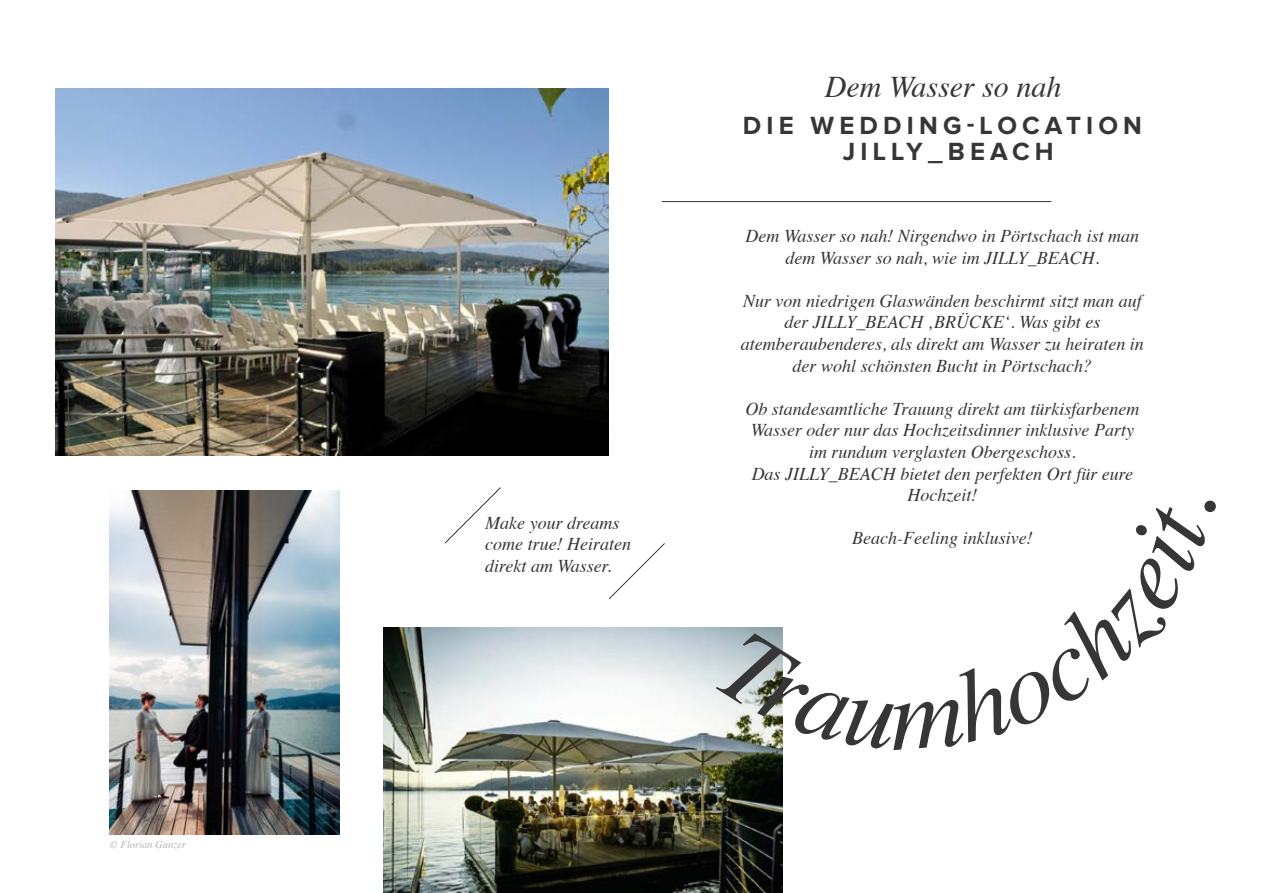
<style>
.page{position:relative;width:1263px;height:893px;background:#fff}
.page>*{position:absolute;margin:0;border:0;box-sizing:border-box;transform-origin:0 0}
.t1{font:italic 30px "Times";color:#373636}
.t2{font:700 25.8px/25.7px "Proxima Nova";letter-spacing:.2em;color:#373636;text-align:center}
.t3{font:italic 18px/21.6px "Times";color:#373636;text-align:center}
.t4{font:italic 10.5px "Times";color:#b3b2b2}
</style>
<div class="page">
<img style="left:56px;top:88px;width:553px;height:368px">
<img style="left:384px;top:627px;width:398px;height:266px">
<img style="left:110px;top:490px;width:230px;height:345px">
<hr style="left:662px;top:201px;width:389px;height:1px;background:#373636">
<svg style="left:444px;top:487px;width:57px;height:57px"></svg>
<svg style="left:608px;top:543px;width:57px;height:57px"></svg>
<svg style="left:715px;top:627px;width:68px;height:124px;background:#b4bdb9"></svg>
<p class="t4" style="left:110px;top:835px;width:78px">© Florian Gunzer</p>
<p class="t3" style="left:485px;top:511px;width:147px;text-align:left">Make your dreams come true! Heiraten direkt am Wasser.</p>
<h1 class="t1" style="left:825px;top:61px;width:238px">Dem Wasser so nah</h1>
<h2 class="t2" style="left:743px;top:114px;width:401px">DIE WEDDING-LOCATION<br>JILLY_BEACH</h2>
<p class="t3" style="left:745px;top:224px;width:395px">Dem Wasser so nah! Nirgendwo in Pörtschach ist man dem Wasser so nah, wie im JILLY_BEACH.</p>
<p class="t3" style="left:741px;top:289px;width:404px">Nur von niedrigen Glaswänden beschirmt sitzt man auf der JILLY_BEACH ‚BRÜCKE‘. Was gibt es atemberaubenderes, als direkt am Wasser zu heiraten in der wohl schönsten Bucht in Pörtschach?</p>
<p class="t3" style="left:745px;top:397px;width:395px">Ob standesamtliche Trauung direkt am türkisfarbenem Wasser oder nur das Hochzeitsdinner inklusive Party im rundum verglasten Obergeschoss.<br>Das JILLY_BEACH bietet den perfekten Ort für eure Hochzeit!</p>
<p class="t3" style="left:852px;top:526px;width:182px">Beach-Feeling inklusive!</p>
</div>
